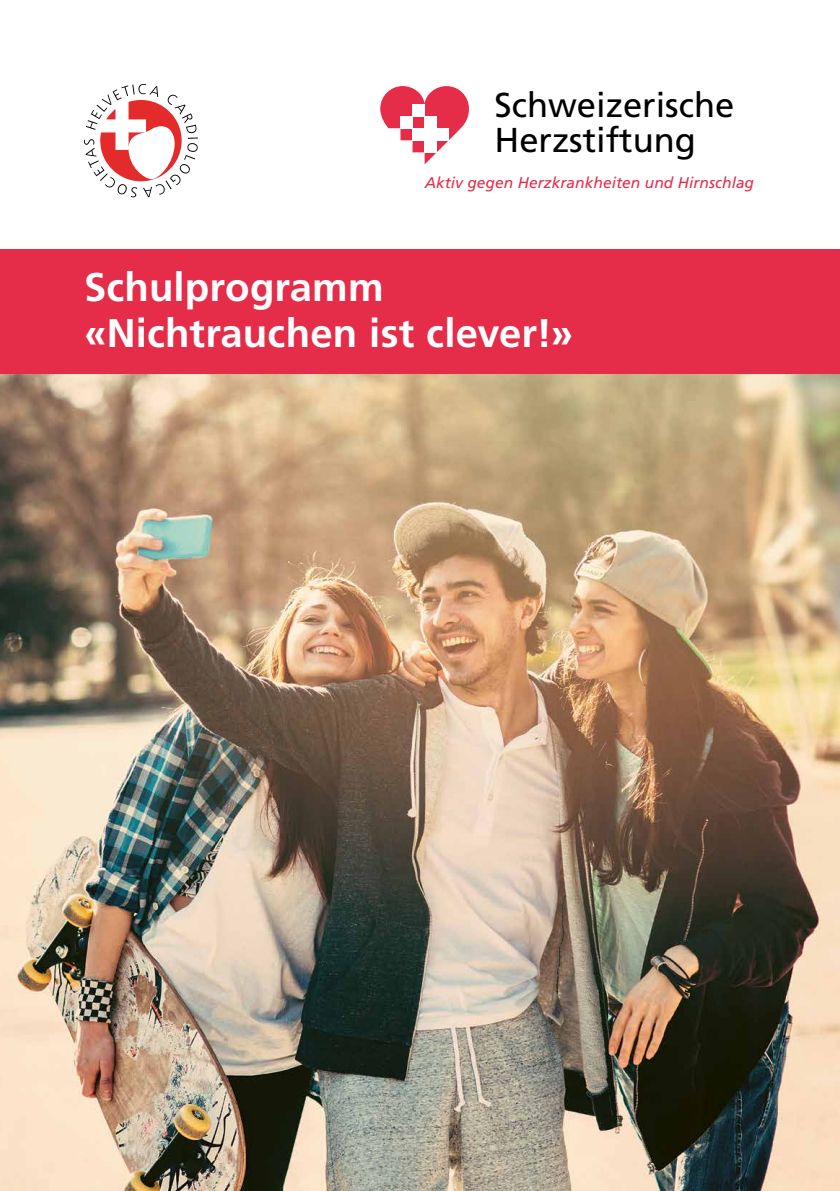
<style>
.page{position:relative;width:840px;height:1191px;background:#fff}
.page>*{position:absolute;margin:0;border:0;box-sizing:border-box;transform-origin:0 0}
.t1{font:700 40px/46px "Frutiger LT Std";letter-spacing:.005em;color:#fff}
.t2{font:34.6px/35.8px "Frutiger";color:#000}
.t3{font:italic 15.4px "Frutiger";letter-spacing:.005em;color:#e52c49}
</style>
<div class="page">
<div style="left:0;top:249px;width:839px;height:125px;background:#e52c49"></div>
<svg style="left:380px;top:86px;width:88px;height:78px"></svg>
<div style="left:400px;top:116px;width:12px;height:12px;background:#fff"></div>
<div style="left:412px;top:104px;width:12px;height:12px;background:#fff"></div>
<div style="left:412px;top:128px;width:36px;height:12px;background:#fff"></div>
<div style="left:424px;top:116px;width:12px;height:36px;background:#fff"></div>
<svg style="left:84px;top:84px;width:114px;height:113px"></svg>
<img style="left:0;top:374px;width:839px;height:817px">
<h2 class="t2" style="left:494px;top:86px;width:241px">Schweizerische<br>Herzstiftung</h2>
<p class="t3" style="left:424px;top:174px;width:330px">Aktiv gegen Herzkrankheiten und Hirnschlag</p>
<h1 class="t1" style="left:84px;top:264px;width:490px">Schulprogramm «Nichtrauchen ist clever!»</h1>
</div>
